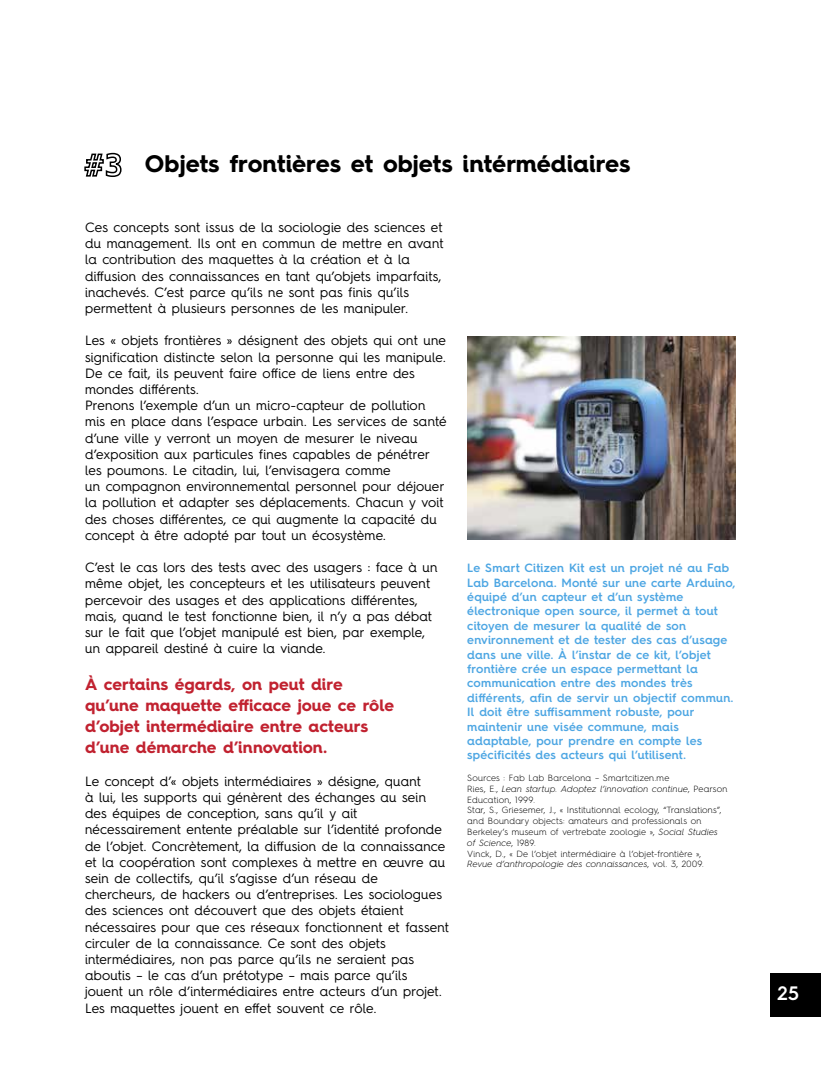
<style>
.page{position:relative;width:821px;height:1080px;background:#fff}
.page>*{position:absolute;margin:0;border:0;box-sizing:border-box;transform-origin:0 0}
.t1{font:700 24px "Hurme Geometric Sans 4";color:#000}
.t2{font:600 19.5px "Hurme Geometric Sans 4";color:#fff}
.t3{font:700 16.5px/21px "Hurme Geometric Sans 4";color:#c12230}
.t4{font:13.5px/16.2px "Hurme Geometric Sans 4";letter-spacing:.01em;color:#000}
.t5{font:600 12px/14.4px "Hurme Geometric Sans 4";letter-spacing:.015em;color:#4da6e3}
.t6{font:300 9px/10.8px "Hurme Geometric Sans 4";letter-spacing:.02em;color:#000}
.s1{font-style:italic}
</style>
<div class="page">
<svg style="left:84px;top:152px;width:38px;height:25px"></svg>
<img style="left:467px;top:336px;width:269px;height:204px">
<div style="left:770px;top:973px;width:51px;height:43px;background:#000"></div>
<h1 class="t1" style="left:145px;top:147px;width:487px">Objets frontières et objets intérmédiaires</h1>
<p class="t4" style="left:85px;top:219px;width:360px">Ces concepts sont issus de la sociologie des sciences et du management. Ils ont en commun de mettre en avant la contribution des maquettes à la création et à la diffusion des connaissances en tant qu’objets imparfaits, inachevés. C’est parce qu’ils ne sont pas finis qu’ils permettent à plusieurs personnes de les manipuler.</p>
<p class="t4" style="left:85px;top:332px;width:363px">Les « objets frontières » désignent des objets qui ont une signification distincte selon la personne qui les manipule.<br>De ce fait, ils peuvent faire office de liens entre des mondes différents.<br>Prenons l’exemple d’un un micro-capteur de pollution mis en place dans l’espace urbain. Les services de santé d’une ville y verront un moyen de mesurer le niveau d’exposition aux particules fines capables de pénétrer les poumons. Le citadin, lui, l’envisagera comme<br>un compagnon environnemental personnel pour déjouer la pollution et adapter ses déplacements. Chacun y voit des choses différentes, ce qui augmente la capacité du concept à être adopté par tout un écosystème.</p>
<p class="t4" style="left:85px;top:559px;width:354px">C’est le cas lors des tests avec des usagers : face à un même objet, les concepteurs et les utilisateurs peuvent percevoir des usages et des applications différentes, mais, quand le test fonctionne bien, il n’y a pas débat sur le fait que l’objet manipulé est bien, par exemple, un appareil destiné à cuire la viande.</p>
<p class="t3" style="left:85px;top:674px;width:310px">À certains égards, on peut dire qu’une maquette efficace joue ce rôle d’objet intermédiaire entre acteurs d’une démarche d’innovation.</p>
<p class="t4" style="left:85px;top:773px;width:365px">Le concept d’« objets intermédiaires » désigne, quant<br>à lui, les supports qui génèrent des échanges au sein des équipes de conception, sans qu’il y ait nécessairement entente préalable sur l’identité profonde de l’objet. Concrètement, la diffusion de la connaissance et la coopération sont complexes à mettre en œuvre au sein de collectifs, qu’il s’agisse d’un réseau de chercheurs, de hackers ou d’entreprises. Les sociologues des sciences ont découvert que des objets étaient nécessaires pour que ces réseaux fonctionnent et fassent circuler de la connaissance. Ce sont des objets intermédiaires, non pas parce qu’ils ne seraient pas aboutis – le cas d’un prétotype – mais parce qu’ils<br>jouent un rôle d’intermédiaires entre acteurs d’un projet.<br>Les maquettes jouent en effet souvent ce rôle.</p>
<p class="t5" style="left:467px;top:561px;width:270px">Le Smart Citizen Kit est un projet né au Fab Lab Barcelona. Monté sur une carte Arduino, équipé d’un capteur et d’un système électronique open source, il permet à tout citoyen de mesurer la qualité de son environnement et de tester des cas d’usage dans une ville. À l’instar de ce kit, l’objet frontière crée un espace permettant la communication entre des mondes très différents, afin de servir un objectif commun.<br>Il doit être suffisamment robuste, pour maintenir une visée commune, mais adaptable, pour prendre en compte les spécificités des acteurs qui l’utilisent.</p>
<p class="t6" style="left:467px;top:772px;width:262px">Sources : Fab Lab Barcelona – Smartcitizen.me<br>Ries, E., <span class="s1">Lean startup. Adoptez l’innovation continue</span>, Pearson Education, 1999.<br>Star, S., Griesemer, J., « Institutionnal ecology, “Translations”, and Boundary objects: amateurs and professionals on Berkeley’s museum of vertrebate zoologie », <span class="s1">Social Studies of Science</span>, 1989.<br>Vinck, D., « De l’objet intermédiaire à l’objet-frontière », <span class="s1">Revue d’anthropologie des connaissances</span>, vol. 3, 2009.</p>
<h2 class="t2" style="left:777px;top:979px;width:23px">25</h2>
</div>
